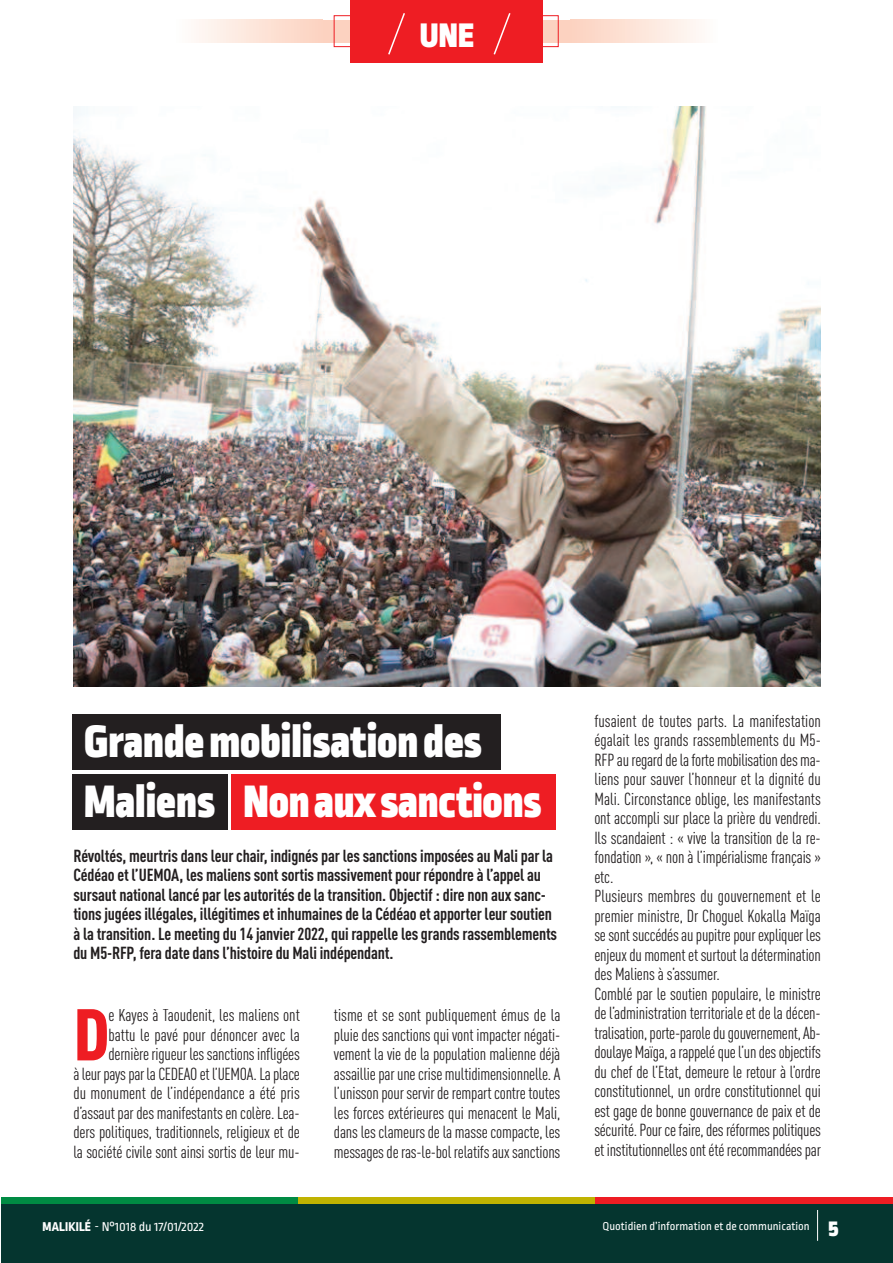
<style>
.page{position:relative;width:893px;height:1263px;background:#fff}
.page>*{position:absolute;margin:0;border:0;box-sizing:border-box;transform-origin:0 0}
.t1{font:900 condensed 72px "DIN Pro";color:#ee1d23}
.t2{font:900 48px/60.3px "Ropa Sans Pro";color:#fff}
.t3{font:900 36px "Ropa Sans Pro";color:#fff}
.t4{font:condensed 17.25px/19.5px "DIN Pro";letter-spacing:-.01em;color:#231f20;text-align:right}
.t5{font:700 condensed 17.25px/19.5px "DIN Pro";letter-spacing:-.01em;color:#231f20}
.t6{font:13.5px "Ropa Sans Pro";color:#fff}
.t7{font:12px "Ropa Sans Pro";color:#fff}
.s1{font-weight:800}
.s2{font-weight:900;font-size:24px}
</style>
<div class="page">
<div style="left:0;top:1203px;width:893px;height:60px;background:#05352f"></div>
<div style="left:0;top:1197px;width:298px;height:6px;background:#008b43"></div>
<div style="left:298px;top:1197px;width:297px;height:6px;background:#c0b301"></div>
<div style="left:595px;top:1197px;width:298px;height:6px;background:#ee1d23"></div>
<hr style="left:817px;top:1210px;width:1px;height:31px;background:#fff">
<hr style="left:0;top:0;width:1px;height:1263px;background:#fff">
<div style="left:72px;top:714px;width:428px;height:56px;background:#231f20"></div>
<div style="left:72px;top:775px;width:156px;height:55px;background:#231f20"></div>
<div style="left:232px;top:775px;width:324px;height:55px;background:#ee1d23"></div>
<img style="left:73px;top:106px;width:748px;height:581px">
<div style="left:322px;top:20px;width:249px;height:23px;background:#fcd2c0"></div>
<div style="left:175px;top:20px;width:147px;height:23px;background:linear-gradient(to right,#fefefd,#fcd2bf)"></div>
<div style="left:571px;top:20px;width:147px;height:23px;background:linear-gradient(to right,#fcd1bf,#fefdfc)"></div>
<div style="left:334px;top:15px;width:225px;height:32px;border:1px solid #ee1d23"></div>
<div style="left:350px;top:0;width:192px;height:63px;background:#ee1d23"></div>
<svg style="left:388px;top:13px;width:17px;height:42px"></svg>
<svg style="left:493px;top:13px;width:18px;height:42px"></svg>
<h3 class="t3" style="left:420px;top:23px;width:56px">UNE</h3>
<h2 class="t2" style="left:84px;top:715px;width:459px">Grandemobilisationdes<br>Maliens Nonauxsanctions</h2>
<p class="t5" style="left:73px;top:847px;width:485px">Révoltés, meurtris dans leur chair, indignés par les sanctions imposées au Mali par la Cédéao et l’UEMOA, les maliens sont sortis massivement pour répondre à l’appel au sursaut national lancé par les autorités de la transition. Objectif : dire non aux sanc&shy;tions jugées illégales, illégitimes et inhumaines de la Cédéao et apporter leur soutien à la transition. Le meeting du 14 janvier 2022, qui rappelle les grands rassemblements du M5-RFP, fera date dans l’histoire du Mali indépendant.</p>
<p class="t4" style="left:73px;top:1007px;width:228px">e Kayes à Taoudenit, les maliens ont<br>battu le pavé pour dénoncer avec la dernièrerigueur lessanctionsinfligées àleurpayspar laCEDEAO et l’UEMOA.Laplace du monument de l’indépendance a été pris d’assaut par des manifestants en colère. Lea&shy;ders politiques, traditionnels, religieux et de la société civile sont ainsi sortis de leur mu-</p>
<p class="t4" style="left:334px;top:1007px;width:228px;text-align:justify">tisme et se sont publiquement émus de la pluie des sanctions qui vont impacter négati&shy;vement la vie de la population malienne déjà assaillieparunecrise multidimensionnelle.A l’unissonpourservirderempartcontretoutes les forces extérieures qui menacent le Mali, dans les clameurs de la masse compacte, les messagesderas-le-bol relatifsauxsanctions</p>
<h1 class="t1" style="left:73px;top:1009px;width:37px">D</h1>
<p class="t4" style="left:594px;top:713px;width:228px;text-align:left">fusaient de toutes parts. La manifestation égalait les grands rassemblements du M5- RFP auregarddelafortemobilisationdesma&shy;liens pour sauver l’honneur et la dignité du Mali. Circonstance oblige, les manifestants ont accompli sur place la prière du vendredi.<br>Ils scandaient : « vive la transition de la re&shy;fondation », « non à l’impérialisme français » etc.<br>Plusieurs membres du gouvernement et le premier ministre, Dr Choguel Kokalla Maïga sesontsuccédésaupupitrepourexpliquer les enjeuxdu momentetsurtout ladétermination des Maliens à s’assumer.<br>Comblé par le soutien populaire, le ministre de l’administration territoriale et de la décen&shy;tralisation,porte-paroledugouvernement,Ab&shy;doulayeMaïga,arappeléquel’undesobjectifs du chef de l’Etat, demeure le retour à l’ordre constitutionnel, un ordre constitutionnel qui est gage de bonne gouvernance de paix et de sécurité. Pourcefaire,desréformespolitiques et institutionnellesontétérecommandéespar</p>
<p class="t6" style="left:43px;top:1222px;width:163px"><span class="s1">MALIKILé</span> - N°1018 du 17/01/2022</p>
<p class="t7" style="left:603px;top:1222px;width:237px">Quotidien d’information et de communication <span class="s2">5</span></p>
</div>
